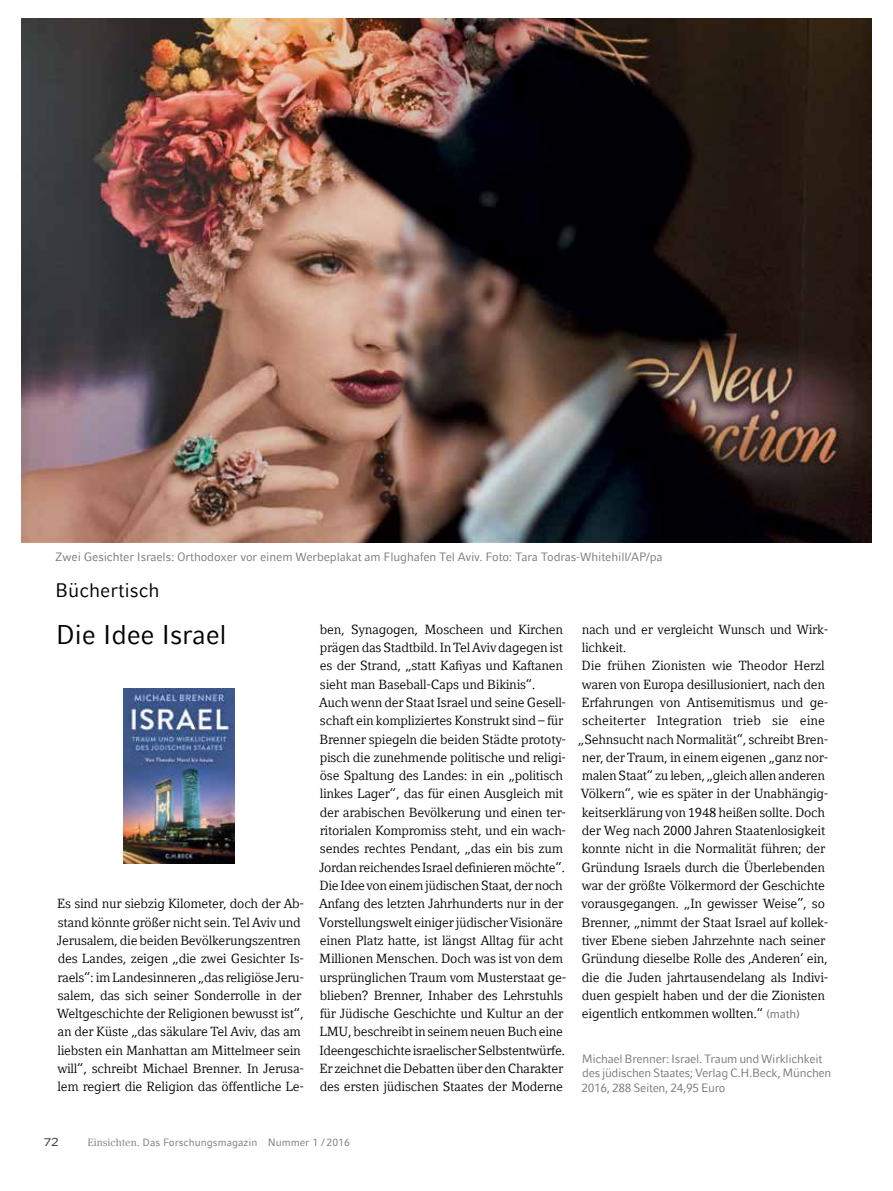
<style>
.page{position:relative;width:893px;height:1191px;background:#fff}
.page>*{position:absolute;margin:0;border:0;box-sizing:border-box;transform-origin:0 0}
.t1{font:27px "LMU Compatil Fact";letter-spacing:-.01em;color:#000}
.t2{font:19.5px "LMU Compatil Fact";color:#000}
.t3{font:15px "LMU Compatil Fact SC";color:#414042}
.t4{font:13.2px/18.3px "LMU Compatil Letter";letter-spacing:-.02em;color:#000}
.t5{font:12px/14.4px "LMU Compatil Fact";letter-spacing:-.025em;color:#77787b}
.t6{font:10.5px "LMU Compatil Fact";color:#77787b}
.s1{font-family:"LMU Compatil Fact";font-size:12px;color:#6d6e71}
.s2{font-family:"LMU Compatil Text"}
</style>
<div class="page">
<img style="left:21px;top:18px;width:851px;height:524px">
<img style="left:123px;top:688px;width:112px;height:175px">
<p class="t5" style="left:55px;top:549px;width:609px">Zwei Gesichter Israels: Orthodoxer vor einem Werbeplakat am Flughafen Tel Aviv. Foto: Tara Todras-Whitehill/AP/pa</p>
<p class="t2" style="left:55px;top:579px;width:106px">Büchertisch</p>
<p class="t1" style="left:56px;top:619px;width:173px">Die Idee Israel</p>
<p class="t4" style="left:57px;top:894px;width:249px">Es sind nur siebzig Kilometer, doch der Ab&shy;stand könnte größer nicht sein. Tel Aviv und Jerusalem, die beiden Bevölkerungszentren des Landes, zeigen „die zwei Gesichter Is&shy;raels“: im Landesinneren „das religiöse Jeru&shy;salem, das sich seiner Sonderrolle in der Weltgeschichte der Religionen bewusst ist“, an der Küste „das säkulare Tel Aviv, das am liebsten ein Manhattan am Mittelmeer sein will“, schreibt Michael Brenner. In Jerusa&shy;lem regiert die Religion das öffentliche Le-</p>
<p class="t4" style="left:319px;top:620px;width:249px">ben, Synagogen, Moscheen und Kirchen prägen das Stadtbild. In Tel Aviv dagegen ist es der Strand, „statt Kafiyas und Kaftanen sieht man Baseball-Caps und Bikinis“.<br>Auch wenn der Staat Israel und seine Gesell&shy;schaft ein kompliziertes Konstrukt sind – für Brenner spiegeln die beiden Städte prototy&shy;pisch die zunehmende politische und religi&shy;öse Spaltung des Landes: in ein „politisch linkes Lager“, das für einen Ausgleich mit der arabischen Bevölkerung und einen ter&shy;ritorialen Kompromiss steht, und ein wach&shy;sendes rechtes Pendant, „das ein bis zum Jordan reichendes Israel definieren möchte“.<br>Die Idee von einem jüdischen Staat, der noch Anfang des letzten Jahrhunderts nur in der Vorstellungswelt einiger jüdischer Visionäre einen Platz hatte, ist längst Alltag für acht Millionen Menschen. Doch was ist von dem ursprünglichen Traum vom Musterstaat ge&shy;blieben? Brenner, Inhaber des Lehrstuhls für Jüdische Geschichte und Kultur an der LMU, beschreibt in seinem neuen Buch eine Ideengeschichte israelischer Selbstentwürfe.<br>Er zeichnet die Debatten über den Charakter des ersten jüdischen Staates der Moderne</p>
<p class="t4" style="left:578px;top:620px;width:252px">nach und er vergleicht Wunsch und Wirk&shy;lichkeit.<br>Die frühen Zionisten wie Theodor Herzl waren von Europa desillusioniert, nach den Erfahrungen von Antisemitismus und ge&shy;scheiterter Integration trieb sie eine „Sehnsucht nach Normalität“, schreibt Bren&shy;ner, der Traum, in einem eigenen „ganz nor&shy;malen Staat“ zu leben, „gleich allen anderen Völkern“, wie es später in der Unabhängig&shy;keitserklärung von 1948 heißen sollte. Doch der Weg nach 2000 Jahren Staatenlosigkeit konnte nicht in die Normalität führen; der Gründung Israels durch die Überlebenden war der größte Völkermord der Geschichte vorausgegangen. „In gewisser Weise”, so Brenner, „nimmt der Staat Israel auf kollek&shy;tiver Ebene sieben Jahrzehnte nach seiner Gründung dieselbe Rolle des ,Anderen‘ ein, die die Juden jahrtausendelang als Indivi&shy;duen gespielt haben und der die Zionisten eigentlich entkommen wollten.“ <span class="s1">(math)</span></p>
<p class="t5" style="left:581px;top:1051px;width:251px">Michael Brenner: Israel. Traum und Wirklichkeit des jüdischen Staates; Verlag C.H.Beck, München<br>2016, 288 Seiten, 24,95 Euro</p>
<p class="t3" style="left:43px;top:1132px;width:17px">72</p>
<p class="t6" style="left:87px;top:1136px;width:264px"><span class="s2">Einsichten.</span> Das Forschungsmagazin Nummer 1 / 2016</p>
</div>
